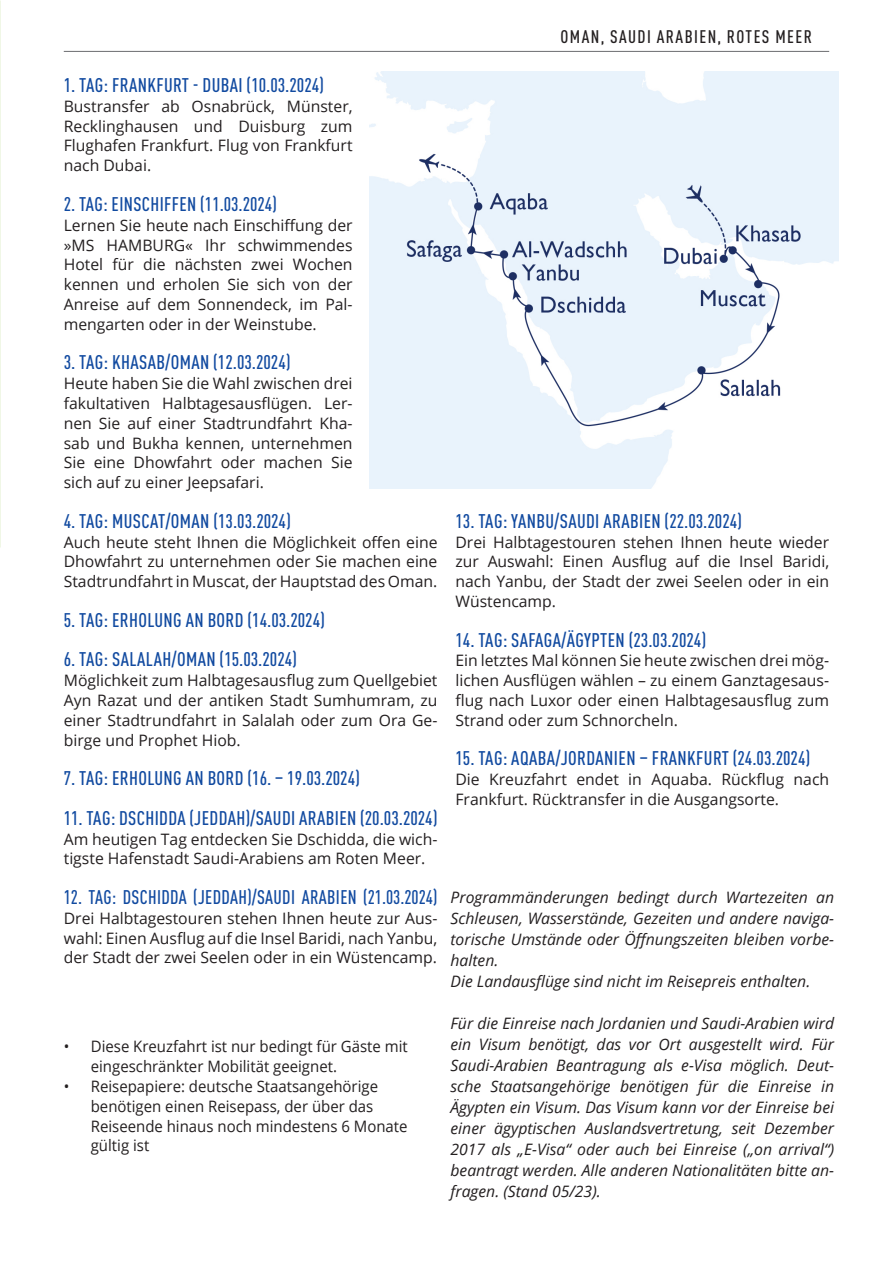
<style>
.page{position:relative;width:893px;height:1263px;background:#fff}
.page>*{position:absolute;margin:0;border:0;box-sizing:border-box;transform-origin:0 0}
.t1{font:500 condensed 19.5px "DIN Pro";letter-spacing:.02em;color:#114aa0}
.t2{font:500 condensed 19.5px "DIN Pro";letter-spacing:.02em;color:#114aa0;scale:.96 1}
.t3{font:500 condensed 18px "DIN Pro";letter-spacing:.08em;color:#231f20}
.t4{font:15.75px/19.8px "Open Sans";color:#231f20;text-align:justify}
.t5{font:italic 15.75px/21px "Open Sans";color:#231f20}
.t6{font:15.75px/19.8px "Open Sans";color:#231f20;scale:.95 1}
</style>
<div class="page">
<hr style="left:64px;top:51px;width:765px;height:1px;background:#6c6d70">
<img style="left:0;top:0;width:1px;height:547px">
<hr style="left:0;top:501px;width:1px;height:31px;background:#fff">
<img style="left:370px;top:72px;width:468px;height:416px">
<p class="t3" style="left:560px;top:23px;width:253px">OMAN, SAUDI ARABIEN, ROTES MEER</p>
<p class="t1" style="left:64px;top:71px;width:262px">1. TAG: FRANKFURT - DUBAI (10.03.2024)</p>
<p class="t4" style="left:64px;top:96px;width:290px">Bustransfer ab Osnabrück, Münster, Recklinghausen und Duisburg zum Flughafen Frankfurt. Flug von Frankfurt nach Dubai.</p>
<p class="t1" style="left:64px;top:190px;width:215px">2. TAG: EINSCHIFFEN (11.03.2024)</p>
<p class="t4" style="left:64px;top:215px;width:290px">Lernen Sie heute nach Einschiffung der »MS HAMBURG« Ihr schwimmendes Hotel für die nächsten zwei Wochen kennen und erholen Sie sich von der Anreise auf dem Sonnendeck, im Pal&shy;mengarten oder in der Weinstube.</p>
<p class="t1" style="left:64px;top:348px;width:228px">3. TAG: KHASAB/OMAN (12.03.2024)</p>
<p class="t4" style="left:64px;top:373px;width:290px">Heute haben Sie die Wahl zwischen drei fakultativen Halbtagesausflügen. Ler&shy;nen Sie auf einer Stadtrundfahrt Kha&shy;sab und Bukha kennen, unternehmen Sie eine Dhowfahrt oder machen Sie sich auf zu einer Jeepsafari.</p>
<p class="t1" style="left:64px;top:506px;width:229px">4. TAG: MUSCAT/OMAN (13.03.2024)</p>
<p class="t4" style="left:64px;top:531px;width:375px">Auch heute steht Ihnen die Möglichkeit offen eine Dhowfahrt zu unternehmen oder Sie machen eine Stadtrundfahrt in Muscat, der Hauptstad des Oman.</p>
<p class="t1" style="left:64px;top:605px;width:263px">5. TAG: ERHOLUNG AN BORD (14.03.2024)</p>
<p class="t1" style="left:64px;top:645px;width:235px">6. TAG: SALALAH/OMAN (15.03.2024)</p>
<p class="t4" style="left:64px;top:670px;width:375px">Möglichkeit zum Halbtagesausflug zum Quellgebiet Ayn Razat und der antiken Stadt Sumhumram, zu einer Stadtrundfahrt in Salalah oder zum Ora Ge&shy;birge und Prophet Hiob.</p>
<p class="t1" style="left:64px;top:764px;width:298px">7. TAG: ERHOLUNG AN BORD (16. – 19.03.2024)</p>
<p class="t1" style="left:64px;top:803px;width:375px">11. TAG: DSCHIDDA (JEDDAH)/SAUDI ARABIEN (20.03.2024)</p>
<p class="t4" style="left:64px;top:828px;width:375px">Am heutigen Tag entdecken Sie Dschidda, die wich&shy;tigste Hafenstadt Saudi-Arabiens am Roten Meer.</p>
<p class="t2" style="left:64px;top:883px;width:391px">12. TAG: DSCHIDDA (JEDDAH)/SAUDI ARABIEN (21.03.2024)</p>
<p class="t4" style="left:64px;top:908px;width:375px">Drei Halbtagestouren stehen Ihnen heute zur Aus&shy;wahl: Einen Ausflug auf die Insel Baridi, nach Yanbu, der Stadt der zwei Seelen oder in ein Wüstencamp.</p>
<p class="t6" style="left:91px;top:1036px;width:335px;text-indent:-27px">• Diese Kreuzfahrt ist nur bedingt für Gäste mit eingeschränkter Mobilität geeignet.</p>
<p class="t6" style="left:91px;top:1076px;width:335px;text-indent:-27px">• Reisepapiere: deutsche Staatsangehörige benötigen einen Reisepass, der über das Reiseende hinaus noch mindestens 6 Monate gültig ist</p>
<p class="t1" style="left:455px;top:506px;width:288px">13. TAG: YANBU/SAUDI ARABIEN (22.03.2024)</p>
<p class="t4" style="left:455px;top:531px;width:375px">Drei Halbtagestouren stehen Ihnen heute wieder zur Auswahl: Einen Ausflug auf die Insel Baridi, nach Yanbu, der Stadt der zwei Seelen oder in ein Wüstencamp.</p>
<p class="t1" style="left:455px;top:625px;width:252px">14. TAG: SAFAGA/ÄGYPTEN (23.03.2024)</p>
<p class="t4" style="left:455px;top:650px;width:375px">Ein letztes Mal können Sie heute zwischen drei mög&shy;lichen Ausflügen wählen – zu einem Ganztagesaus&shy;flug nach Luxor oder einen Halbtagesausflug zum Strand oder zum Schnorcheln.</p>
<p class="t1" style="left:455px;top:744px;width:356px">15. TAG: AQABA/JORDANIEN – FRANKFURT (24.03.2024)</p>
<p class="t4" style="left:455px;top:769px;width:375px">Die Kreuzfahrt endet in Aquaba. Rückflug nach<br>Frankfurt. Rücktransfer in die Ausgangsorte.</p>
<p class="t5" style="left:450px;top:886px;width:385px">Programmänderungen bedingt durch Wartezeiten an Schleusen, Wasserstände, Gezeiten und andere naviga&shy;torische Umstände oder Öffnungszeiten bleiben vorbe&shy;halten.<br>Die Landausflüge sind nicht im Reisepreis enthalten.</p>
<p class="t5" style="left:450px;top:1012px;width:385px;text-align:justify">Für die Einreise nach Jordanien und Saudi-Arabien wird ein Visum benötigt, das vor Ort ausgestellt wird. Für Saudi-Arabien Beantragung als e-Visa möglich. Deut&shy;sche Staatsangehörige benötigen für die Einreise in Ägypten ein Visum. Das Visum kann vor der Einreise bei einer ägyptischen Auslandsvertretung, seit Dezember 2017 als „E-Visa“ oder auch bei Einreise („on arrival“) beantragt werden. Alle anderen Nationalitäten bitte an&shy;fragen. (Stand 05/23).</p>
</div>
